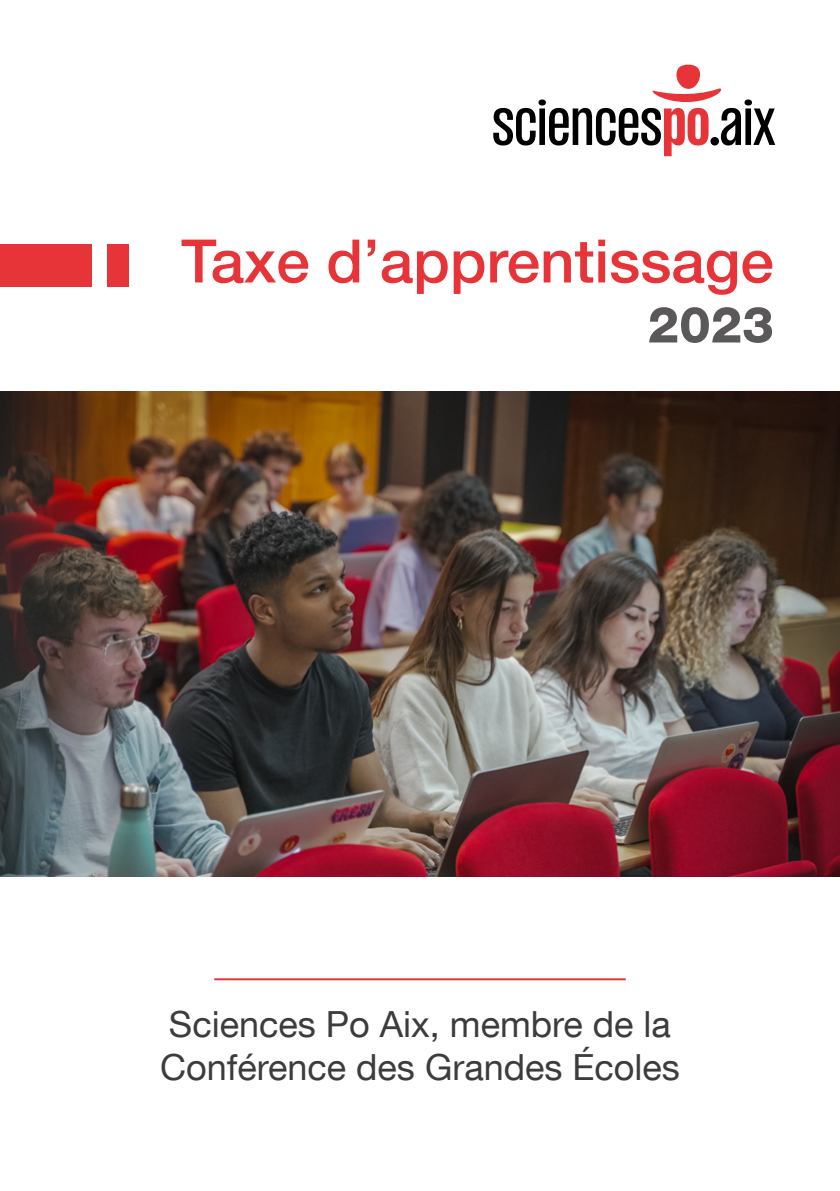
<style>
.page{position:relative;width:840px;height:1191px;background:#fff}
.page>*{position:absolute;margin:0;border:0;box-sizing:border-box;transform-origin:0 0}
.t1{font:500 60px "Helvetica Neue LT Com";color:#e73439}
.t2{font:800 50px "Helvetica Neue LT Com";color:#5b5859}
.t3{font:36px/43.2px "Helvetica Neue LT Com";color:#3c3c3b}
</style>
<div class="page">
<img style="left:0;top:391px;width:839px;height:485px">
<svg style="left:493px;top:108px;width:42px;height:37px"></svg>
<div style="left:538px;top:99px;width:7px;height:6px;background:#000;border-radius:50%"></div>
<div style="left:539px;top:108px;width:5px;height:37px;background:#000"></div>
<svg style="left:549px;top:65px;width:191px;height:91px"></svg>
<div style="left:744px;top:99px;width:7px;height:6px;background:#000;border-radius:50%"></div>
<div style="left:745px;top:108px;width:5px;height:37px;background:#000"></div>
<svg style="left:753px;top:108px;width:21px;height:37px"></svg>
<div style="left:0;top:244px;width:91px;height:42px;background:#e73439"></div>
<div style="left:107px;top:244px;width:21px;height:42px;background:#e73439"></div>
<hr style="left:214px;top:978px;width:411px;height:2px;background:#e73439">
<h1 class="t1" style="left:181px;top:225px;width:594px">Taxe d’apprentissage</h1>
<h2 class="t2" style="left:647px;top:295px;width:128px">2023</h2>
<p class="t3" style="left:160px;top:1001px;width:521px">Sciences Po Aix, membre de la<br>Conférence des Grandes Écoles</p>
</div>
